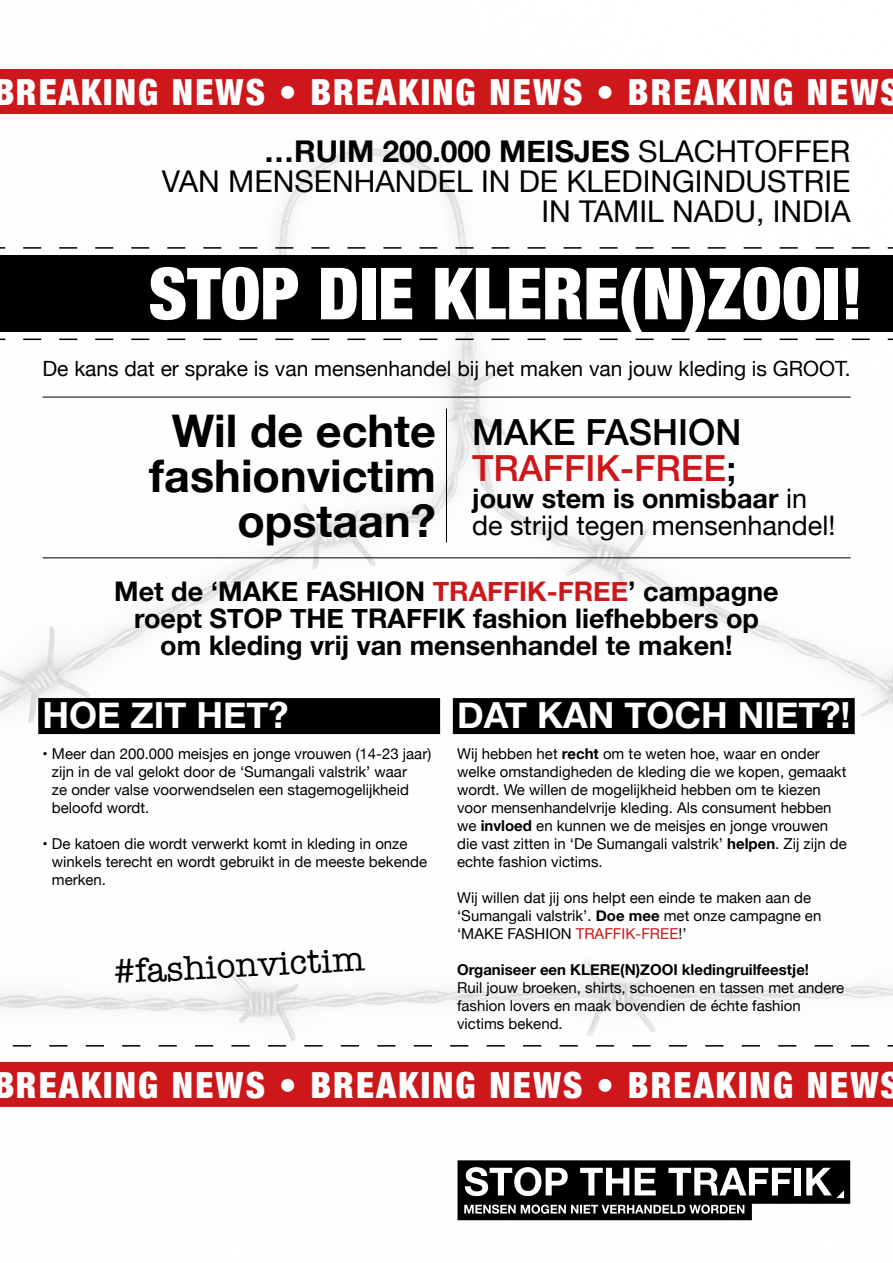
<style>
.page{position:relative;width:893px;height:1263px;background:#fff}
.page>*{position:absolute;margin:0;border:0;box-sizing:border-box;transform-origin:0 0}
.t1{font:900 condensed 72px "Helvetica Neue";color:#fff}
.t2{font:700 45px/45px "Helvetica Neue";color:#000;text-align:right}
.t3{font:900 condensed 36px "Helvetica Neue";letter-spacing:.06em;color:#fff}
.t4{font:700 36px "Helvetica Neue";color:#fff}
.t5{font:500 36px/36px "Helvetica Neue";color:#000}
.t6{font:34.95px "American Typewriter";color:#000}
.t7{font:30px/30px "Helvetica Neue";color:#000;text-align:right}
.t8{font:700 27px/27px "Helvetica Neue";color:#000;text-align:center}
.t9{font:27px/27px "Helvetica Neue";color:#000}
.t10{font:21px "Helvetica Neue";color:#000}
.t11{font:15px/18px "Helvetica Neue";color:#000}
.t12{font:700 15px "Helvetica Neue";color:#000}
.s1{font-weight:700}
.s2{color:#cd171a}
</style>
<div class="page">
<img style="left:0;top:148px;width:893px;height:1073px">
<div style="left:0;top:255px;width:893px;height:77px;background:#000"></div>
<svg style="left:0;top:247px;width:893px;height:2px"></svg>
<svg style="left:0;top:339px;width:893px;height:1px"></svg>
<svg style="left:13px;top:1045px;width:880px;height:1px"></svg>
<hr style="left:43px;top:397px;width:808px;height:1px;background:#000">
<hr style="left:43px;top:557px;width:808px;height:1px;background:#000">
<svg style="left:457px;top:1160px;width:393px;height:60px"></svg>
<div style="left:38px;top:698px;width:402px;height:36px;background:#000"></div>
<div style="left:453px;top:698px;width:402px;height:36px;background:#000"></div>
<div style="left:0;top:69px;width:893px;height:45px;background:#cd171a"></div>
<div style="left:0;top:1062px;width:893px;height:45px;background:#cd171a"></div>
<hr style="left:446px;top:409px;width:1px;height:133px;background:#000">
<h3 class="t3" style="left:-7px;top:63px;width:908px">BREAKING NEWS • BREAKING NEWS • BREAKING NEWS</h3>
<h3 class="t7" style="left:162px;top:138px;width:690px"><span class="s1">…RUIM 200.000 MEISJES</span> SLACHTOFFER<br>VAN MENSENHANDEL IN DE KLEDINGINDUSTRIE<br>IN TAMIL NADU, INDIA</h3>
<h1 class="t1" style="left:148px;top:234px;width:716px">STOP DIE KLERE(N)ZOOI!</h1>
<h3 class="t10" style="left:43px;top:353px;width:810px">De kans dat er sprake is van mensenhandel bij het maken van jouw kleding is GROOT.</h3>
<h2 class="t2" style="left:149px;top:410px;width:288px">Wil de echte fashionvictim opstaan?</h2>
<h3 class="t8" style="left:114px;top:579px;width:666px">Met de ‘MAKE FASHION <span class="s2">TRAFFIK-FREE</span>’ campagne roept STOP THE TRAFFIK fashion liefhebbers op om kleding vrij van mensenhandel te maken!</h3>
<h3 class="t5" style="left:472px;top:413px;width:271px">MAKE FASHION<br><span class="s2">TRAFFIK-FREE</span>;</h3>
<h3 class="t9" style="left:472px;top:486px;width:365px"><span class="s1">jouw stem is onmisbaar</span> in de strijd tegen mensenhandel!</h3>
<h3 class="t4" style="left:43px;top:687px;width:247px">HOE ZIT HET?</h3>
<p class="t11" style="left:52px;top:745px;width:381px;text-indent:-9px">• Meer dan 200.000 meisjes en jonge vrouwen (14-23 jaar) zijn in de val gelokt door de ‘Sumangali valstrik’ waar<br>ze onder valse voorwendselen een stagemogelijkheid beloofd wordt.</p>
<p class="t11" style="left:52px;top:835px;width:377px;text-indent:-9px">• De katoen die wordt verwerkt komt in kleding in onze winkels terecht en wordt gebruikt in de meeste bekende merken.</p>
<h3 class="t6" style="left:113px;top:945px;width:252px;rotate:-3deg">#fashionvictim</h3>
<h3 class="t4" style="left:457px;top:687px;width:395px">DAT KAN TOCH NIET?!</h3>
<p class="t11" style="left:457px;top:745px;width:391px">Wij hebben het <span class="s1">recht</span> om te weten hoe, waar en onder welke omstandigheden de kleding die we kopen, gemaakt wordt. We willen de mogelijkheid hebben om te kiezen voor mensenhandelvrije kleding. Als consument hebben we <span class="s1">invloed</span> en kunnen we de meisjes en jonge vrouwen die vast zitten in ‘De Sumangali valstrik’ <span class="s1">helpen</span>. Zij zijn de echte fashion victims.</p>
<p class="t11" style="left:457px;top:889px;width:366px">Wij willen dat jij ons helpt een einde te maken aan de ‘Sumangali valstrik’. <span class="s1">Doe mee</span> met onze campagne en ‘MAKE FASHION <span class="s2">TRAFFIK-FREE</span>!’</p>
<p class="t12" style="left:457px;top:957px;width:353px">Organiseer een KLERE(N)ZOOI kledingruilfeestje!</p>
<p class="t11" style="left:457px;top:979px;width:389px">Ruil jouw broeken, shirts, schoenen en tassen met andere fashion lovers en maak bovendien de échte fashion victims bekend.</p>
<h3 class="t3" style="left:-7px;top:1055px;width:908px">BREAKING NEWS • BREAKING NEWS • BREAKING NEWS</h3>
</div>
